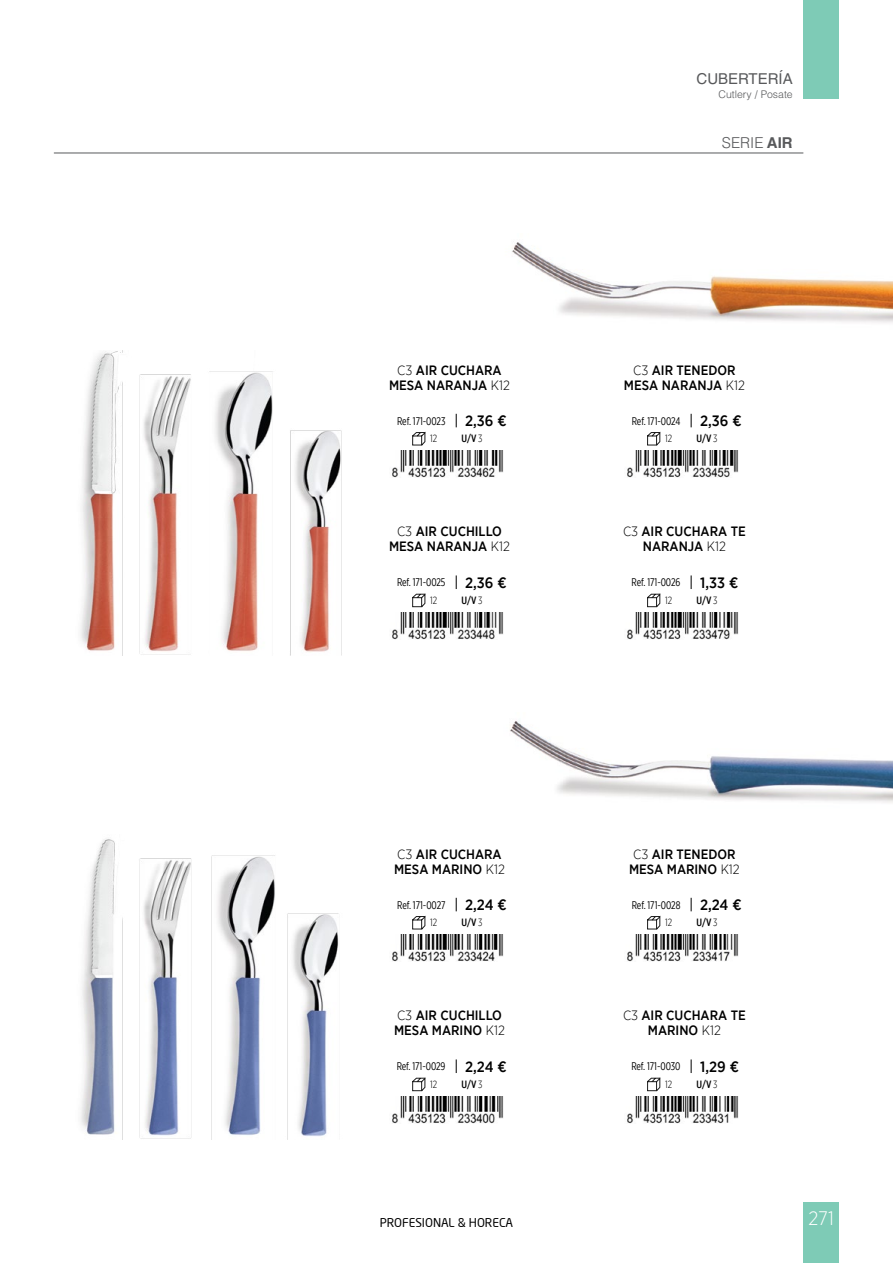
<style>
.page{position:relative;width:893px;height:1263px;background:#fff}
.page>*{position:absolute;margin:0;border:0;box-sizing:border-box;transform-origin:0 0}
.t1{font:300 19.5px "Gotham Narrow";color:#fff}
.t2{font:500 15px "Gotham Narrow";color:#000}
.t3{font:15px "Helvetica LT Std";color:#58595b}
.t4{font:300 15px "Helvetica LT Std";color:#58595b}
.t5{font:700 15px "Helvetica LT Std";color:#58595b}
.t6{font:500 13.5px/15px "Gotham Narrow";color:#000}
.t7{font:300 13.5px "Gotham Narrow";color:#000}
.t8{font:12px "Neo Sans Pro";color:#000}
.t9{font:11.1px "Gotham X Narrow";letter-spacing:-.005em;color:#000;scale:.95 1}
.t10{font:500 10.5px "Gotham X Narrow";color:#000}
.t11{font:300 10.5px "Gotham X Narrow";color:#000}
.t12{font:300 10.5px "Helvetica LT Std";color:#58595b}
.s1{font-weight:300}
</style>
<div class="page">
<div style="left:803px;top:0;width:36px;height:99px;background:#7ecbb6"></div>
<div style="left:803px;top:1202px;width:36px;height:61px;background:#7ecbb6"></div>
<hr style="left:54px;top:153px;width:749px;height:1px;background:#58595b">
<svg style="left:691px;top:414px;width:1px;height:13px"></svg>
<svg style="left:691px;top:898px;width:1px;height:13px"></svg>
<svg style="left:691px;top:575px;width:1px;height:14px"></svg>
<svg style="left:691px;top:1059px;width:1px;height:14px"></svg>
<svg style="left:456px;top:414px;width:1px;height:13px"></svg>
<svg style="left:456px;top:898px;width:1px;height:13px"></svg>
<svg style="left:456px;top:575px;width:1px;height:14px"></svg>
<svg style="left:456px;top:1059px;width:1px;height:14px"></svg>
<img style="left:627px;top:450px;width:112px;height:28px">
<img style="left:627px;top:934px;width:112px;height:28px">
<img style="left:627px;top:612px;width:112px;height:27px">
<img style="left:627px;top:1096px;width:112px;height:27px">
<img style="left:392px;top:450px;width:112px;height:28px">
<img style="left:392px;top:934px;width:112px;height:28px">
<img style="left:392px;top:612px;width:112px;height:27px">
<img style="left:392px;top:1096px;width:112px;height:27px">
<svg style="left:647px;top:432px;width:13px;height:14px"></svg>
<svg style="left:647px;top:916px;width:13px;height:14px"></svg>
<svg style="left:647px;top:593px;width:13px;height:14px"></svg>
<svg style="left:647px;top:1077px;width:13px;height:14px"></svg>
<svg style="left:412px;top:432px;width:14px;height:14px"></svg>
<svg style="left:412px;top:916px;width:14px;height:14px"></svg>
<svg style="left:412px;top:593px;width:14px;height:14px"></svg>
<svg style="left:412px;top:1077px;width:14px;height:14px"></svg>
<img style="left:80px;top:350px;width:262px;height:306px">
<img style="left:80px;top:839px;width:259px;height:301px">
<img style="left:512px;top:242px;width:381px;height:81px">
<img style="left:510px;top:721px;width:383px;height:82px">
<p class="t3" style="left:696px;top:70px;width:98px">CUBERTERÍA</p>
<p class="t12" style="left:718px;top:87px;width:76px">Cutlery / Posate</p>
<p class="t4" style="left:722px;top:133px;width:10px">serie</p>
<p class="t5" style="left:767px;top:133px;width:27px">AIR</p>
<p class="t6" style="left:389px;top:362px;width:122px;text-align:center"><span class="s1">C3</span> AIR CUCHARA<br>MESA NARANJA <span class="s1">K12</span></p>
<p class="t6" style="left:624px;top:362px;width:122px;text-indent:9px"><span class="s1">C3</span> AIR TENEDOR<br>MESA NARANJA <span class="s1">K12</span></p>
<p class="t9" style="left:397px;top:414px;width:52px">Ref. 171-0023</p>
<p class="t2" style="left:465px;top:411px;width:43px">2,36 €</p>
<p class="t9" style="left:632px;top:414px;width:53px">Ref. 171-0024</p>
<p class="t2" style="left:700px;top:411px;width:43px">2,36 €</p>
<p class="t11" style="left:430px;top:432px;width:9px">12</p>
<p class="t10" style="left:461px;top:432px;width:22px">U/V <span class="s1">3</span></p>
<p class="t11" style="left:665px;top:432px;width:9px">12</p>
<p class="t10" style="left:696px;top:432px;width:22px">U/V <span class="s1">3</span></p>
<p class="t6" style="left:389px;top:524px;width:122px;text-indent:8px"><span class="s1">C3</span> AIR CUCHILLO<br>MESA NARANJA <span class="s1">K12</span></p>
<p class="t6" style="left:623px;top:524px;width:123px;text-align:center"><span class="s1">C3</span> AIR CUCHARA TE<br>NARANJA <span class="s1">K12</span></p>
<p class="t9" style="left:397px;top:576px;width:53px">Ref. 171-0025</p>
<p class="t2" style="left:465px;top:573px;width:43px">2,36 €</p>
<p class="t9" style="left:632px;top:576px;width:53px">Ref. 171-0026</p>
<p class="t2" style="left:700px;top:573px;width:40px">1,33 €</p>
<p class="t11" style="left:430px;top:594px;width:9px">12</p>
<p class="t10" style="left:461px;top:594px;width:22px">U/V <span class="s1">3</span></p>
<p class="t11" style="left:665px;top:594px;width:9px">12</p>
<p class="t10" style="left:696px;top:594px;width:22px">U/V <span class="s1">3</span></p>
<p class="t6" style="left:394px;top:846px;width:109px"><span class="s1">C3</span> AIR CUCHARA<br>MESA MARINO</p>
<p class="t7" style="left:486px;top:861px;width:21px">K12</p>
<p class="t6" style="left:629px;top:846px;width:65px;text-align:center"><span class="s1">C3</span> AIR TENEDOR<br>MESA MARINO</p>
<p class="t7" style="left:721px;top:861px;width:21px">K12</p>
<p class="t9" style="left:397px;top:898px;width:52px">Ref. 171-0027</p>
<p class="t2" style="left:465px;top:895px;width:43px">2,24 €</p>
<p class="t9" style="left:632px;top:898px;width:53px">Ref. 171-0028</p>
<p class="t2" style="left:700px;top:895px;width:43px">2,24 €</p>
<p class="t11" style="left:430px;top:916px;width:9px">12</p>
<p class="t10" style="left:461px;top:916px;width:22px">U/V <span class="s1">3</span></p>
<p class="t11" style="left:665px;top:916px;width:9px">12</p>
<p class="t10" style="left:696px;top:916px;width:22px">U/V <span class="s1">3</span></p>
<p class="t6" style="left:394px;top:1008px;width:89px"><span class="s1">C3</span> AIR CUCHILLO<br>MESA MARINO</p>
<p class="t7" style="left:486px;top:1022px;width:21px">K12</p>
<p class="t6" style="left:648px;top:1008px;width:98px;text-indent:-25px"><span class="s1">C3</span> AIR CUCHARA TE<br>MARINO</p>
<p class="t7" style="left:702px;top:1022px;width:21px">K12</p>
<p class="t9" style="left:397px;top:1060px;width:53px">Ref. 171-0029</p>
<p class="t2" style="left:465px;top:1057px;width:43px">2,24 €</p>
<p class="t9" style="left:631px;top:1060px;width:53px">Ref. 171-0030</p>
<p class="t2" style="left:700px;top:1057px;width:40px">1,29 €</p>
<p class="t11" style="left:430px;top:1078px;width:9px">12</p>
<p class="t10" style="left:461px;top:1078px;width:22px">U/V <span class="s1">3</span></p>
<p class="t11" style="left:665px;top:1078px;width:9px">12</p>
<p class="t10" style="left:696px;top:1078px;width:22px">U/V <span class="s1">3</span></p>
<p class="t8" style="left:380px;top:1215px;width:135px">PROFESIONAL &amp; HORECA</p>
<h1 class="t1" style="left:808px;top:1206px;width:27px">271</h1>
</div>
